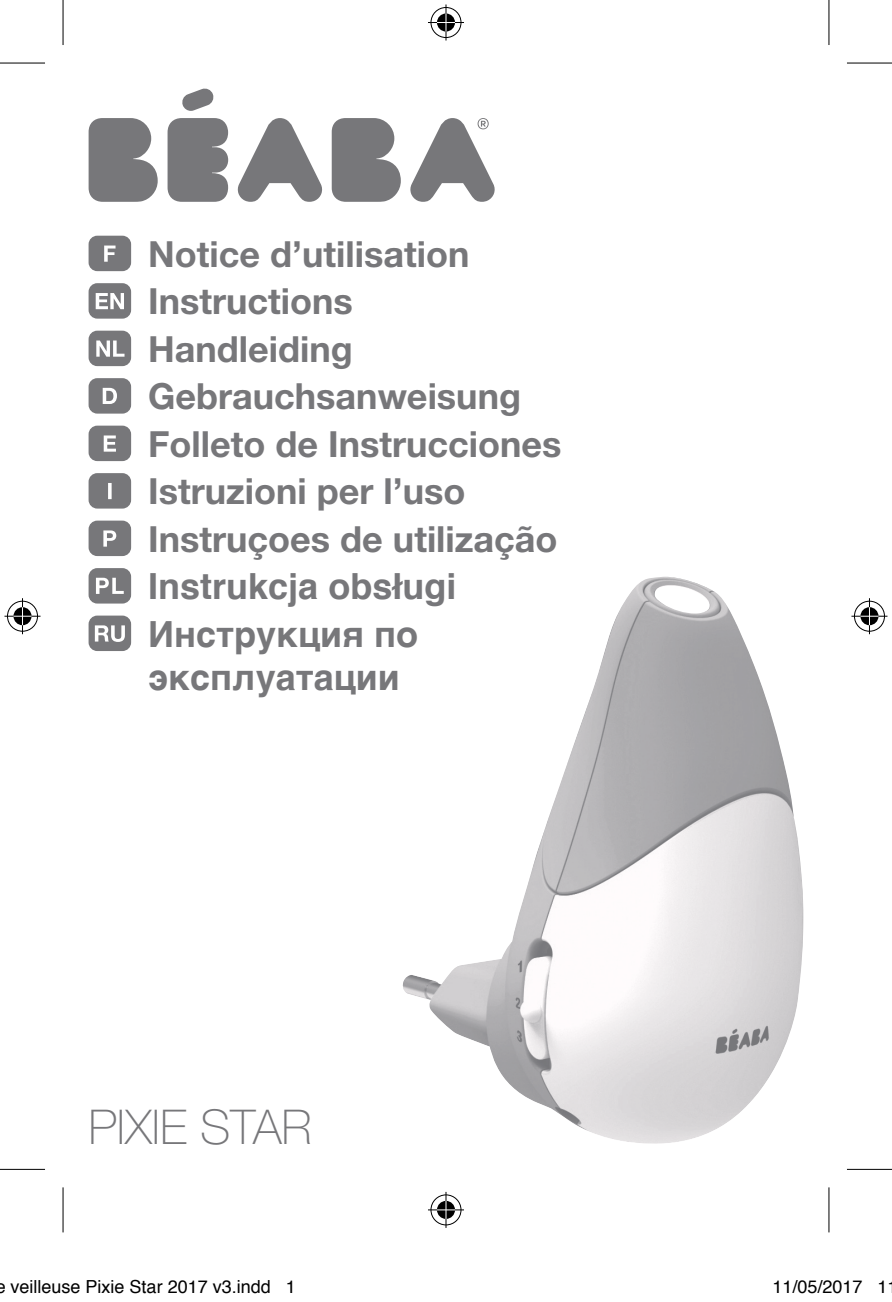
<style>
.page{position:relative;width:892px;height:1302px;background:#fff}
.page>*{position:absolute;margin:0;border:0;box-sizing:border-box;transform-origin:0 0}
.t1{font:100 48px "Helvetica Neue LT";color:#77777a}
.t2{font:700 36px/47.4px "Helvetica Neue LT";color:#77777a}
.t3{font:700 36px/47.4px "Helvetica";color:#77777a}
.t4{font:18px "Helvetica";color:#000}
</style>
<div class="page">
<svg style="left:182px;top:89px;width:32px;height:22px"></svg>
<svg style="left:167px;top:118px;width:61px;height:84px;background:#808083"></svg>
<svg style="left:89px;top:118px;width:69px;height:84px;background:#88888b"></svg>
<svg style="left:331px;top:118px;width:70px;height:84px;background:#89898c"></svg>
<svg style="left:237px;top:118px;width:85px;height:84px"></svg>
<svg style="left:410px;top:118px;width:84px;height:84px"></svg>
<img style="left:402px;top:576px;width:402px;height:568px">
<svg style="left:89px;top:236px;width:42px;height:35px"></svg>
<svg style="left:89px;top:283px;width:42px;height:35px"></svg>
<svg style="left:89px;top:330px;width:42px;height:36px;background:#939395"></svg>
<svg style="left:89px;top:378px;width:42px;height:35px"></svg>
<svg style="left:89px;top:425px;width:42px;height:36px;background:#8a8a8c"></svg>
<svg style="left:89px;top:473px;width:42px;height:35px"></svg>
<svg style="left:89px;top:520px;width:42px;height:36px;background:#88888b"></svg>
<svg style="left:89px;top:568px;width:42px;height:35px"></svg>
<svg style="left:89px;top:615px;width:42px;height:36px"></svg>
<svg style="left:829px;top:0;width:1px;height:45px"></svg>
<svg style="left:829px;top:1187px;width:1px;height:45px"></svg>
<hr style="left:0;top:62px;width:45px;height:2px;background:#000">
<hr style="left:846px;top:62px;width:45px;height:2px;background:#000">
<hr style="left:0;top:1168px;width:45px;height:1px;background:#000">
<hr style="left:846px;top:1168px;width:45px;height:1px;background:#000">
<hr style="left:62px;top:0;width:2px;height:45px;background:#000">
<hr style="left:62px;top:1187px;width:2px;height:45px;background:#000">
<hr style="left:828px;top:0;width:1px;height:45px;background:#000">
<hr style="left:828px;top:1187px;width:1px;height:45px;background:#000">
<div style="left:429px;top:6px;width:34px;height:33px;border:4px solid #fff;border-radius:50%"></div>
<hr style="left:428px;top:21px;width:36px;height:3px;background:#fff">
<svg style="left:444px;top:4px;width:4px;height:36px"></svg>
<div style="left:435px;top:12px;width:22px;height:21px;border:4px solid #fff;border-radius:50%"></div>
<div style="left:430px;top:7px;width:31px;height:31px;border:1px solid #000;border-radius:50%"></div>
<hr style="left:428px;top:22px;width:36px;height:1px;background:#000">
<hr style="left:445px;top:4px;width:1px;height:36px;background:#000">
<svg style="left:437px;top:13px;width:18px;height:18px"></svg>
<div style="left:429px;top:1192px;width:34px;height:34px;border:4px solid #fff;border-radius:50%"></div>
<svg style="left:428px;top:1207px;width:36px;height:4px"></svg>
<svg style="left:444px;top:1191px;width:4px;height:36px"></svg>
<div style="left:435px;top:1198px;width:22px;height:22px;border:4px solid #fff;border-radius:50%"></div>
<div style="left:430px;top:1194px;width:31px;height:30px;border:1px solid #000;border-radius:50%"></div>
<hr style="left:428px;top:1209px;width:36px;height:1px;background:#000">
<hr style="left:445px;top:1191px;width:1px;height:36px;background:#000">
<svg style="left:437px;top:1200px;width:18px;height:18px"></svg>
<div style="left:6px;top:599px;width:33px;height:34px;border:4px solid #fff;border-radius:50%"></div>
<svg style="left:4px;top:614px;width:36px;height:4px"></svg>
<hr style="left:21px;top:598px;width:3px;height:36px;background:#fff">
<div style="left:12px;top:605px;width:21px;height:22px;border:4px solid #fff;border-radius:50%"></div>
<div style="left:7px;top:600px;width:31px;height:31px;border:1px solid #000;border-radius:50%"></div>
<hr style="left:4px;top:615px;width:36px;height:1px;background:#000">
<hr style="left:22px;top:598px;width:1px;height:36px;background:#000">
<svg style="left:14px;top:607px;width:18px;height:18px"></svg>
<div style="left:852px;top:599px;width:34px;height:34px;border:4px solid #fff;border-radius:50%"></div>
<svg style="left:851px;top:614px;width:36px;height:4px"></svg>
<svg style="left:867px;top:598px;width:4px;height:36px"></svg>
<div style="left:858px;top:605px;width:22px;height:22px;border:4px solid #fff;border-radius:50%"></div>
<div style="left:853px;top:600px;width:31px;height:31px;border:1px solid #000;border-radius:50%"></div>
<hr style="left:851px;top:615px;width:36px;height:1px;background:#000">
<hr style="left:868px;top:598px;width:1px;height:36px;background:#000">
<svg style="left:860px;top:607px;width:18px;height:18px"></svg>
<p class="t2" style="left:148px;top:229px;width:415px">Notice d’utilisation<br>Instructions<br>Handleiding<br>Gebrauchsanweisung<br>Folleto de Instrucciones<br>Istruzioni per l’uso<br>Instruçoes de utilização</p>
<p class="t3" style="left:148px;top:563px;width:310px">Instrukcja obsługi<br>Инструкция по</p>
<p class="t3" style="left:148px;top:654px;width:253px">эксплуатации</p>
<h1 class="t1" style="left:89px;top:1099px;width:225px">PIXIE STAR</h1>
<p class="t4" style="left:-5px;top:1272px;width:302px">e veilleuse Pixie Star 2017 v3.indd 1</p>
<p class="t4" style="left:772px;top:1272px;width:127px">11/05/2017 11</p>
</div>
